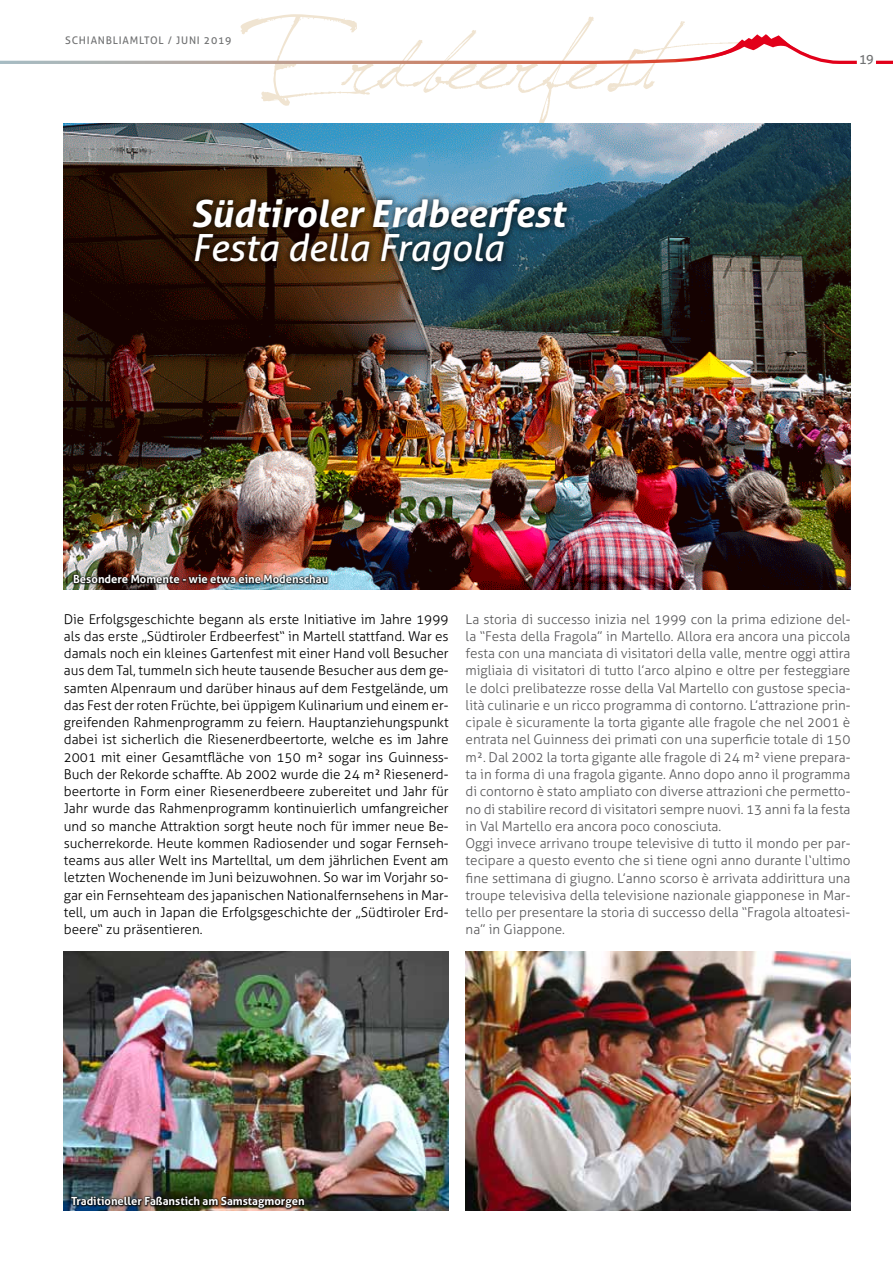
<style>
.page{position:relative;width:893px;height:1263px;background:#fff}
.page>*{position:absolute;margin:0;border:0;box-sizing:border-box;transform-origin:0 0}
.t1{font:105px "Jellyka Saint Andrews Queen";letter-spacing:-.01em;color:#f0e4d1}
.t2{font:italic 700 37.5px "Aller";color:#fff}
.t3{font:italic 37.5px "Aller";color:#fff}
.t4{font:300 13.5px/17.2px "Aller";color:#58585a}
.t5{font:300 13.5px/17.2px "Aller";color:#000;text-align:justify}
.t6{font:12.75px "Aller";color:#707172}
.t7{font:700 11.25px "Aller";color:#fff}
.t8{font:10.5px "Aller";letter-spacing:.075em;color:#707172}
</style>
<div class="page">
<hr style="left:876px;top:61px;width:17px;height:3px;background:#e2001a">
<svg style="left:0;top:34px;width:857px;height:30px"></svg>
<img style="left:466px;top:951px;width:384px;height:259px">
<img style="left:64px;top:123px;width:786px;height:466px">
<svg style="left:185px;top:192px;width:388px;height:85px;background:#303531"></svg>
<img style="left:64px;top:951px;width:385px;height:259px">
<img style="left:71px;top:572px;width:257px;height:12px">
<img style="left:68px;top:1194px;width:237px;height:15px">
<p class="t8" style="left:65px;top:34px;width:8px">SCH</p>
<p class="t8" style="left:87px;top:34px;width:12px">IANBL</p>
<p class="t8" style="left:119px;top:34px;width:28px">IAMLTOL</p>
<p class="t8" style="left:168px;top:34px;width:65px">/ JUNI 2019</p>
<h1 class="t1" style="left:262px;top:-9px;width:498px">Erdbeerfest</h1>
<h2 class="t2" style="left:191px;top:190px;width:375px">Südtiroler Erdbeerfest</h2>
<h2 class="t3" style="left:191px;top:225px;width:314px">Festa della Fragola</h2>
<p class="t6" style="left:859px;top:52px;width:16px">19</p>
<p class="t7" style="left:73px;top:572px;width:257px">Besondere Momente - wie etwa eine Modenschau</p>
<p class="t5" style="left:64px;top:610px;width:386px">Die Erfolgsgeschichte begann als erste Initiative im Jahre 1999 als das erste „Südtiroler Erdbeerfest“ in Martell stattfand. War es damals noch ein kleines Gartenfest mit einer Hand voll Besucher aus dem Tal, tummeln sich heute tausende Besucher aus dem ge&shy;samten Alpenraum und darüber hinaus auf dem Festgelände, um das Fest der roten Früchte, bei üppigem Kulinarium und einem er&shy;greifenden Rahmenprogramm zu feiern. Hauptanziehungspunkt dabei ist sicherlich die Riesenerdbeertorte, welche es im Jahre 2001 mit einer Gesamtfläche von 150 m² sogar ins Guinness-Buch der Rekorde schaffte. Ab 2002 wurde die 24 m² Riesenerd&shy;beertorte in Form einer Riesenerdbeere zubereitet und Jahr für Jahr wurde das Rahmenprogramm kontinuierlich umfangreicher und so manche Attraktion sorgt heute noch für immer neue Be&shy;sucherrekorde. Heute kommen Radiosender und sogar Fernseh&shy;teams aus aller Welt ins Martelltal, um dem jährlichen Event am letzten Wochenende im Juni beizuwohnen. So war im Vorjahr so&shy;gar ein Fernsehteam des japanischen Nationalfernsehens in Mar&shy;tell, um auch in Japan die Erfolgsgeschichte der „Südtiroler Erd&shy;beere“ zu präsentieren.</p>
<p class="t4" style="left:466px;top:610px;width:386px">La storia di successo inizia nel 1999 con la prima edizione del&shy;la “Festa della Fragola” in Martello. Allora era ancora una piccola festa con una manciata di visitatori della valle, mentre oggi attira migliaia di visitatori di tutto l’arco alpino e oltre per festeggiare le dolci prelibatezze rosse della Val Martello con gustose specia&shy;lità culinarie e un ricco programma di contorno. L’attrazione prin&shy;cipale è sicuramente la torta gigante alle fragole che nel 2001 è entrata nel Guinness dei primati con una superficie totale di 150 m². Dal 2002 la torta gigante alle fragole di 24 m² viene prepara&shy;ta in forma di una fragola gigante. Anno dopo anno il programma di contorno è stato ampliato con diverse attrazioni che permetto&shy;no di stabilire record di visitatori sempre nuovi. 13 anni fa la festa in Val Martello era ancora poco conosciuta.<br>Oggi invece arrivano troupe televisive di tutto il mondo per par&shy;tecipare a questo evento che si tiene ogni anno durante l‘ultimo fine settimana di giugno. L’anno scorso è arrivata addirittura una troupe televisiva della televisione nazionale giapponese in Mar&shy;tello per presentare la storia di successo della “Fragola altoatesi&shy;na” in Giappone.</p>
<p class="t7" style="left:71px;top:1194px;width:235px">Traditioneller Faßanstich am Samstagmorgen</p>
</div>
